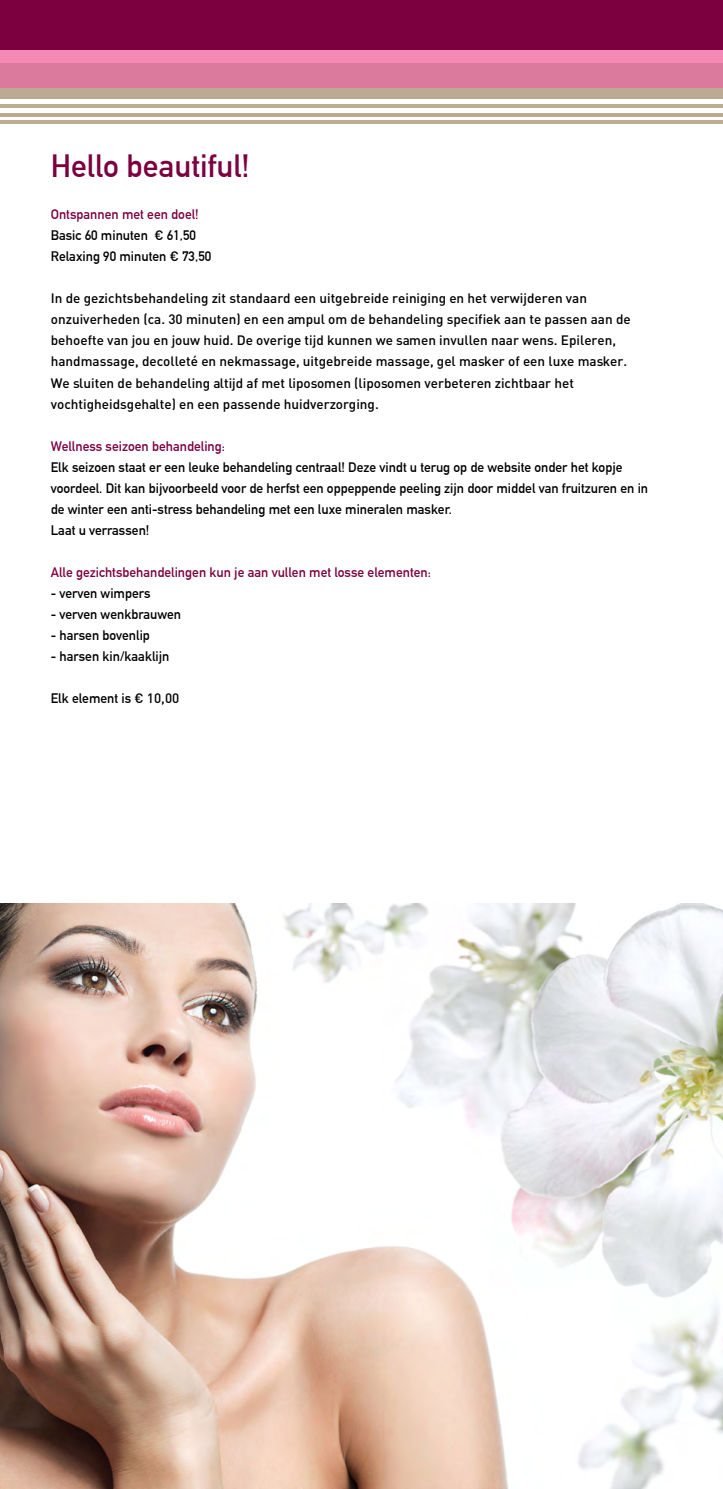
<style>
.page{position:relative;width:723px;height:1489px;background:#fff}
.page>*{position:absolute;margin:0;border:0;box-sizing:border-box;transform-origin:0 0}
.t1{font:700 31.5px "DIN Alternate";color:#7c0040}
.t2{font:500 13.5px/21px "DIN Pro";color:#000}
.t3{font:700 13.5px/21px "DIN Alternate";color:#000}
.t4{font:700 13.5px "DIN Alternate";color:#7c0040}
.s1{color:#7c0040}
.s2{font-family:"DIN Pro";font-weight:500}
</style>
<div class="page">
<div style="left:0;top:0;width:723px;height:50px;background:#7c0040"></div>
<div style="left:0;top:50px;width:723px;height:14px;background:#f38ab3"></div>
<div style="left:0;top:64px;width:723px;height:25px;background:#dc7a9d"></div>
<div style="left:0;top:89px;width:723px;height:10px;background:#bcaa93"></div>
<hr style="left:0;top:104px;width:723px;height:4px;background:#bcaa93">
<hr style="left:0;top:113px;width:723px;height:4px;background:#bcaa93">
<hr style="left:0;top:121px;width:723px;height:3px;background:#bcaa93">
<img style="left:0;top:903px;width:723px;height:585px">
<h1 class="t1" style="left:51px;top:142px;width:200px">Hello beautiful!</h1>
<p class="t3" style="left:51px;top:203px;width:162px"><span class="s1">Ontspannen met een doel!<br></span>Basic 60 minuten <span class="s2">€</span> 61,50<br>Relaxing 90 minuten <span class="s2">€</span> 73,50</p>
<p class="t2" style="left:51px;top:286px;width:581px">In de gezichtsbehandeling zit standaard een uitgebreide reiniging en het verwijderen van onzuiverheden (ca. 30 minuten) en een ampul om de behandeling specifiek aan te passen aan de behoefte van jou en jouw huid. De overige tijd kunnen we samen invullen naar wens. Epileren, handmassage, decolleté en nekmassage, uitgebreide massage, gel masker of een luxe masker.<br>We sluiten de behandeling altijd af met liposomen (liposomen verbeteren zichtbaar het vochtigheidsgehalte) en een passende huidverzorging.</p>
<p class="t4" style="left:51px;top:435px;width:176px">Wellness seizoen behandeling:</p>
<p class="t3" style="left:51px;top:455px;width:599px">Elk seizoen staat er een leuke behandeling centraal! Deze vindt u terug op de website onder het kopje voordeel. Dit kan bijvoorbeeld voor de herfst een oppeppende peeling zijn door middel van fruitzuren en in de winter een anti-stress behandeling met een luxe mineralen masker.<br>Laat u verrassen!</p>
<p class="t4" style="left:51px;top:561px;width:382px">Alle gezichtsbehandelingen kun je aan vullen met losse elementen:</p>
<p class="t3" style="left:51px;top:581px;width:101px">- verven wimpers</p>
<p class="t3" style="left:51px;top:602px;width:132px">- verven wenkbrauwen</p>
<p class="t3" style="left:51px;top:623px;width:101px">- harsen bovenlip</p>
<p class="t3" style="left:51px;top:644px;width:120px">- harsen kin/kaaklijn</p>
<p class="t3" style="left:51px;top:686px;width:130px">Elk element is <span class="s2">€ 10,00</span></p>
</div>
